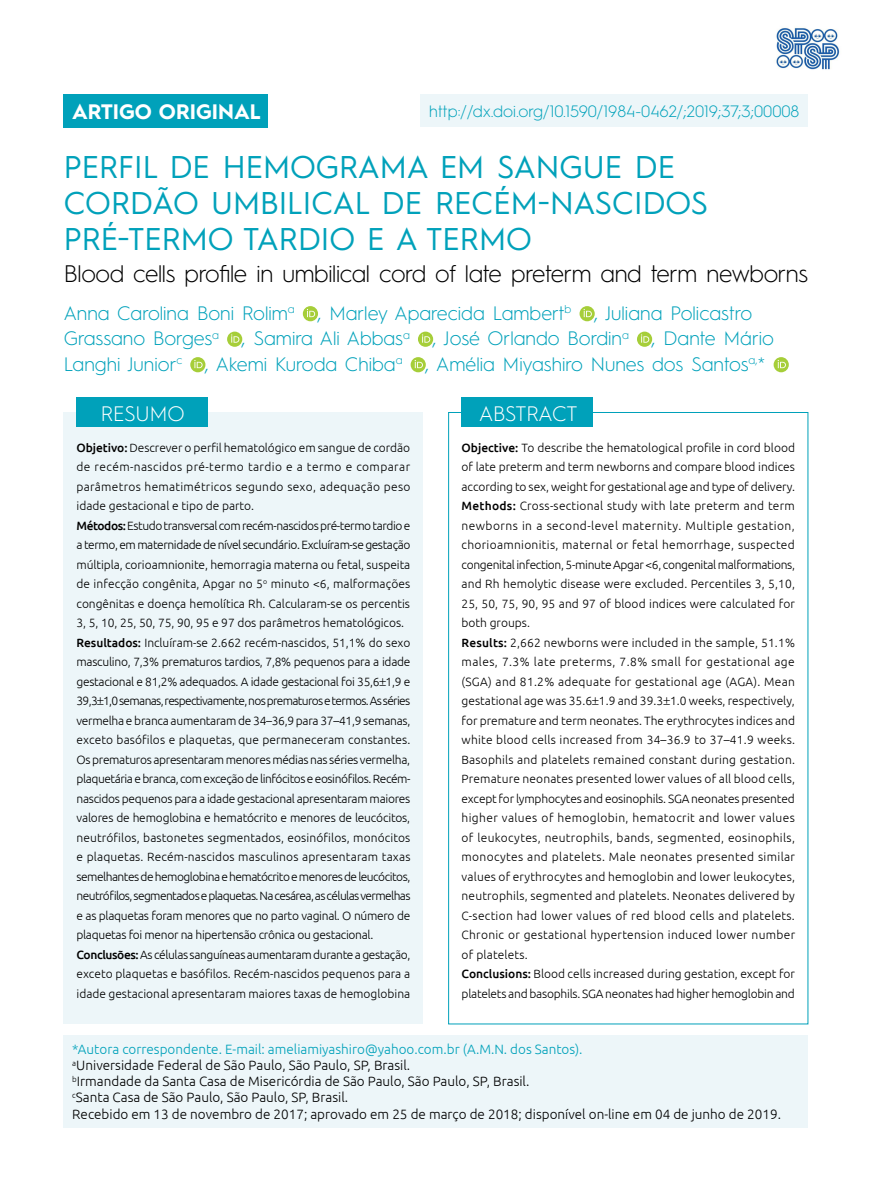
<style>
.page{position:relative;width:893px;height:1191px;background:#fff}
.page>*{position:absolute;margin:0;border:0;box-sizing:border-box;transform-origin:0 0}
.t1{font:31.5px/36px "Hurme Geometric Sans 1";color:#00a1ba}
.t2{font:300 24px "Hurme Geometric Sans 1";letter-spacing:-.015em;color:#000}
.t3{font:300 21px "Hurme Geometric Sans 1";letter-spacing:-.005em;color:#fff}
.t4{font:700 21px "Hurme Geometric Sans 1";color:#fff}
.t5{font:300 19.5px/25.5px "Hurme Geometric Sans 1";color:#00a1ba}
.t6{font:300 16.5px "Hurme Geometric Sans 1";color:#00a1ba}
.t7{font:300 13.5px/16.2px "Ubuntu";color:#000}
.t8{font:300 12px/19.5px "Ubuntu";letter-spacing:-.025em;color:#000}
.t9{font:300 12px/19.5px "Ubuntu";color:#000}
.s1{font-weight:500}
.s2{color:#00a1ba}
</style>
<div class="page">
<div style="left:64px;top:412px;width:359px;height:612px;background:#edf6f9"></div>
<div style="left:77px;top:398px;width:131px;height:29px;background:#00a1ba"></div>
<div style="left:462px;top:398px;width:131px;height:29px;background:#00a1ba"></div>
<div style="left:64px;top:1034px;width:744px;height:93px;background:#edf6f9"></div>
<div style="left:303px;top:306px;width:15px;height:15px;background:#a6ce39;border-radius:50%"></div>
<svg style="left:307px;top:309px;width:8px;height:8px"></svg>
<svg style="left:580px;top:306px;width:15px;height:15px"></svg>
<svg style="left:584px;top:309px;width:8px;height:8px"></svg>
<svg style="left:227px;top:331px;width:15px;height:16px"></svg>
<svg style="left:231px;top:334px;width:8px;height:9px"></svg>
<svg style="left:418px;top:331px;width:15px;height:16px"></svg>
<svg style="left:422px;top:334px;width:8px;height:9px"></svg>
<svg style="left:637px;top:331px;width:15px;height:16px"></svg>
<svg style="left:641px;top:334px;width:8px;height:9px"></svg>
<svg style="left:190px;top:357px;width:15px;height:15px"></svg>
<svg style="left:194px;top:360px;width:9px;height:8px"></svg>
<svg style="left:411px;top:357px;width:15px;height:15px"></svg>
<svg style="left:415px;top:360px;width:8px;height:8px"></svg>
<svg style="left:774px;top:357px;width:15px;height:15px"></svg>
<svg style="left:778px;top:360px;width:8px;height:8px"></svg>
<div style="left:64px;top:94px;width:204px;height:33px;background:#00a1ba"></div>
<div style="left:421px;top:94px;width:387px;height:32px;background:#edf6f9"></div>
<img style="left:776px;top:27px;width:64px;height:43px">
<h3 class="t4" style="left:72px;top:97px;width:190px">ARTIGO ORIGINAL</h3>
<h3 class="t6" style="left:429px;top:100px;width:372px">http://dx.doi.org/10.1590/1984-0462/;2019;37;3;00008</h3>
<h1 class="t1" style="left:64px;top:147px;width:646px">PERFIL DE HEMOGRAMA EM SANGUE DE<br>CORDÃO UMBILICAL DE RECÉM-NASCIDOS<br>PRÉ-TERMO TARDIO E A TERMO</h1>
<h2 class="t2" style="left:64px;top:257px;width:746px">Blood cells profile in umbilical cord of late preterm and term newborns</h2>
<h3 class="t5" style="left:64px;top:299px;width:712px">Anna Carolina Boni Rolim<sup>a</sup> , Marley Aparecida Lambert<sup>b</sup> , Juliana Policastro<br>Grassano Borges<sup>a</sup> , Samira Ali Abbas<sup>a</sup> , José Orlando Bordin<sup>a</sup> , Dante Mário<br>Langhi Junior<sup>c</sup> , Akemi Kuroda Chiba<sup>a</sup> , Amélia Miyashiro Nunes dos Santos<sup>a,</sup>*</h3>
<h3 class="t3" style="left:101px;top:399px;width:85px">RESUMO</h3>
<h3 class="t3" style="left:479px;top:399px;width:100px">ABSTRACT</h3>
<p class="t8" style="left:77px;top:437px;width:336px"><span class="s1">Objetivo:</span> Descrever o perfil hematológico em sangue de cordão de recém-nascidos pré-termo tardio e a termo e comparar parâmetros hematimétricos segundo sexo, adequação peso idade gestacional e tipo de parto.<br><span class="s1">Métodos:</span> Estudo transversal com recém-nascidos pré-termo tardio e a termo, em maternidade de nível secundário. Excluíram-se gestação múltipla, corioamnionite, hemorragia materna ou fetal, suspeita de infecção congênita, Apgar no 5<sup>o</sup> minuto &lt;6, malformações congênitas e doença hemolítica Rh. Calcularam-se os percentis 3, 5, 10, 25, 50, 75, 90, 95 e 97 dos parâmetros hematológicos.<br><span class="s1">Resultados:</span> Incluíram-se 2.662 recém-nascidos, 51,1% do sexo masculino, 7,3% prematuros tardios, 7,8% pequenos para a idade gestacional e 81,2% adequados. A idade gestacional foi 35,6 1,9 e 39,3 1,0 semanas, respectivamente, nos prematuros e termos. As séries vermelha e branca aumentaram de 34–36,9 para 37–41,9 semanas, exceto basófilos e plaquetas, que permaneceram constantes.<br>Os prematuros apresentaram menores médias nas séries vermelha, plaquetária e branca, com exceção de linfócitos e eosinófilos. Recém&shy;nascidos pequenos para a idade gestacional apresentaram maiores valores de hemoglobina e hematócrito e menores de leucócitos, neutrófilos, bastonetes segmentados, eosinófilos, monócitos e plaquetas. Recém-nascidos masculinos apresentaram taxas semelhantes de hemoglobina e hematócrito e menores de leucócitos, neutrófilos, segmentados e plaquetas. Na cesárea, as células vermelhas e as plaquetas foram menores que no parto vaginal. O número de plaquetas foi menor na hipertensão crônica ou gestacional.<br><span class="s1">Conclusões:</span> As células sanguíneas aumentaram durante a gestação, exceto plaquetas e basófilos. Recém-nascidos pequenos para a idade gestacional apresentaram maiores taxas de hemoglobina</p>
<p class="t9" style="left:462px;top:437px;width:335px"><span class="s1">Objective:</span> To describe the hematological profile in cord blood of late preterm and term newborns and compare blood indices according to sex, weight for gestational age and type of delivery.<br><span class="s1">Methods:</span> Cross-sectional study with late preterm and term newborns in a second-level maternity. Multiple gestation, chorioamnionitis, maternal or fetal hemorrhage, suspected congenital infection, 5-minute Apgar &lt;6, congenital malformations, and Rh hemolytic disease were excluded. Percentiles 3, 5,10, 25, 50, 75, 90, 95 and 97 of blood indices were calculated for both groups.<br><span class="s1">Results:</span> 2,662 newborns were included in the sample, 51.1% males, 7.3% late preterms, 7.8% small for gestational age (SGA) and 81.2% adequate for gestational age (AGA). Mean gestational age was 35.6 1.9 and 39.3 1.0 weeks, respectively, for premature and term neonates. The erythrocytes indices and white blood cells increased from 34–36.9 to 37–41.9 weeks.<br>Basophils and platelets remained constant during gestation.<br>Premature neonates presented lower values of all blood cells, except for lymphocytes and eosinophils. SGA neonates presented higher values of hemoglobin, hematocrit and lower values of leukocytes, neutrophils, bands, segmented, eosinophils, monocytes and platelets. Male neonates presented similar values of erythrocytes and hemoglobin and lower leukocytes, neutrophils, segmented and platelets. Neonates delivered by C-section had lower values of red blood cells and platelets.<br>Chronic or gestational hypertension induced lower number of platelets.<br><span class="s1">Conclusions:</span> Blood cells increased during gestation, except for platelets and basophils. SGA neonates had higher hemoglobin and</p>
<p class="t7" style="left:72px;top:1040px;width:710px"><span class="s2">*Autora correspondente. E-mail: ameliamiyashiro@yahoo.com.br (A.M.N. dos Santos).<br></span><sup>a</sup>Universidade Federal de São Paulo, São Paulo, SP, Brasil.<br><sup>b</sup>Irmandade da Santa Casa de Misericórdia de São Paulo, São Paulo, SP, Brasil.<br><sup>c</sup>Santa Casa de São Paulo, São Paulo, SP, Brasil.<br>Recebido em 13 de novembro de 2017; aprovado em 25 de março de 2018; disponível on-line em 04 de junho de 2019.</p>
</div>
